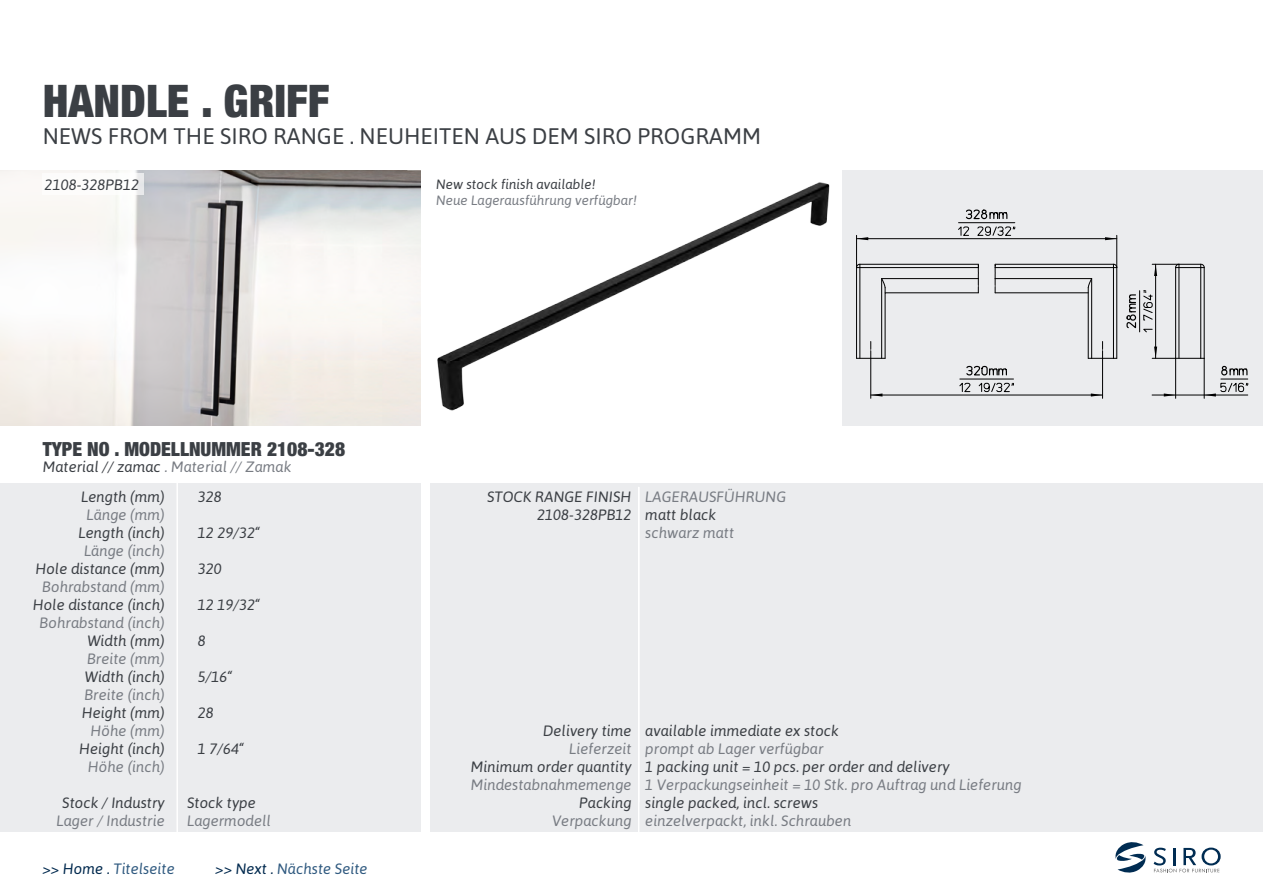
<style>
.page{position:relative;width:1263px;height:893px;background:#fff}
.page>*{position:absolute;margin:0;border:0;box-sizing:border-box;transform-origin:0 0}
.t1{font:900 condensed 45px "Helvetica Neue LTW1 G";color:#3b3f44}
.t2{font:22.5px "Asap";color:#3b3f44}
.t3{font:900 condensed 19.5px "Helvetica Neue LTW1 G";color:#3b3f44}
.t4{font:italic 15px/18px "Asap";color:#3b3f44;text-align:right}
.t5{font:italic 15px "Asap";color:#787c83}
.t6{font:italic 15px "Asap";color:#305a80}
.t7{font:italic 13.5px "Asap";color:#787c83}
.t8{font:italic 13.5px "Asap";color:#3b3f44}
.s1{color:#3b3f44}
.s2{color:#00294e}
</style>
<div class="page">
<div style="left:0;top:483px;width:421px;height:349px;background:#ebecee"></div>
<div style="left:430px;top:483px;width:832px;height:349px;background:#ebecee"></div>
<svg style="left:1153px;top:848px;width:68px;height:24px"></svg>
<svg style="left:1115px;top:842px;width:31px;height:31px"></svg>
<img style="left:0;top:170px;width:421px;height:255px">
<div style="left:842px;top:170px;width:421px;height:255px;background:#ebecee"></div>
<svg style="left:995px;top:265px;width:1px;height:27px"></svg>
<hr style="left:856px;top:238px;width:261px;height:1px;background:#000">
<hr style="left:1116px;top:235px;width:1px;height:33px;background:#000">
<hr style="left:856px;top:235px;width:1px;height:33px;background:#000">
<svg style="left:856px;top:237px;width:12px;height:3px"></svg>
<svg style="left:1105px;top:237px;width:12px;height:3px"></svg>
<svg style="left:958px;top:209px;width:57px;height:27px"></svg>
<hr style="left:958px;top:222px;width:57px;height:1px;background:#000">
<hr style="left:871px;top:395px;width:231px;height:1px;background:#000">
<hr style="left:1102px;top:358px;width:1px;height:40px;background:#000">
<hr style="left:870px;top:358px;width:1px;height:40px;background:#000">
<svg style="left:871px;top:393px;width:11px;height:4px"></svg>
<svg style="left:1091px;top:393px;width:11px;height:4px"></svg>
<svg style="left:959px;top:365px;width:55px;height:27px"></svg>
<hr style="left:960px;top:379px;width:53px;height:1px;background:#000">
<hr style="left:995px;top:267px;width:118px;height:1px;background:#000">
<hr style="left:995px;top:264px;width:118px;height:1px;background:#000">
<hr style="left:995px;top:292px;width:93px;height:1px;background:#000">
<hr style="left:1091px;top:279px;width:1px;height:79px;background:#000">
<hr style="left:1088px;top:288px;width:1px;height:70px;background:#000">
<svg style="left:1088px;top:341px;width:29px;height:18px"></svg>
<hr style="left:1113px;top:268px;width:1px;height:90px;background:#000">
<hr style="left:995px;top:278px;width:97px;height:1px;background:#000">
<hr style="left:1116px;top:268px;width:1px;height:90px;background:#000">
<svg style="left:1112px;top:263px;width:6px;height:5px"></svg>
<svg style="left:856px;top:263px;width:123px;height:96px"></svg>
<svg style="left:1087px;top:278px;width:6px;height:11px"></svg>
<hr style="left:1155px;top:264px;width:1px;height:94px;background:#000">
<svg style="left:1126px;top:290px;width:27px;height:43px"></svg>
<hr style="left:1139px;top:291px;width:1px;height:41px;background:#000">
<hr style="left:1152px;top:395px;width:52px;height:1px;background:#000">
<hr style="left:1204px;top:358px;width:1px;height:40px;background:#000">
<hr style="left:1175px;top:358px;width:1px;height:40px;background:#000">
<svg style="left:1164px;top:393px;width:11px;height:4px"></svg>
<svg style="left:1204px;top:365px;width:44px;height:32px"></svg>
<hr style="left:1204px;top:268px;width:1px;height:90px;background:#000">
<hr style="left:1179px;top:268px;width:1px;height:90px;background:#000">
<svg style="left:1152px;top:347px;width:52px;height:12px"></svg>
<hr style="left:1200px;top:268px;width:1px;height:90px;background:#000">
<hr style="left:1175px;top:268px;width:1px;height:90px;background:#000">
<svg style="left:1152px;top:263px;width:53px;height:13px"></svg>
<img style="left:437px;top:182px;width:393px;height:229px">
<div style="left:43px;top:173px;width:101px;height:22px;background:#fff"></div>
<hr style="left:176px;top:479px;width:2px;height:362px;background:#fff">
<hr style="left:638px;top:487px;width:1px;height:354px;background:#fff">
<h1 class="t1" style="left:43px;top:74px;width:288px">HANDLE . GRIFF</h1>
<h2 class="t2" style="left:43px;top:123px;width:720px">NEWS FROM THE SIRO RANGE . NEUHEITEN AUS DEM SIRO PROGRAMM</h2>
<p class="t8" style="left:436px;top:176px;width:161px">New stock finish available!</p>
<p class="t7" style="left:436px;top:192px;width:203px">Neue Lagerausführung verfügbar!</p>
<p class="t4" style="left:45px;top:175px;width:96px">2108-328PB12</p>
<h3 class="t3" style="left:43px;top:438px;width:304px">TYPE NO . MODELLNUMMER 2108-328</h3>
<p class="t5" style="left:43px;top:458px;width:250px"><span class="s1">Material // zamac</span> . Material // Zamak</p>
<p class="t4" style="left:81px;top:487px;width:85px">Length (mm)</p>
<p class="t5" style="left:87px;top:506px;width:80px">Länge (mm)</p>
<p class="t4" style="left:79px;top:523px;width:88px">Length (inch)</p>
<p class="t5" style="left:84px;top:542px;width:82px">Länge (inch)</p>
<p class="t4" style="left:35px;top:559px;width:131px">Hole distance (mm)</p>
<p class="t5" style="left:42px;top:578px;width:124px">Bohrabstand (mm)</p>
<p class="t4" style="left:33px;top:595px;width:134px">Hole distance (inch)</p>
<p class="t5" style="left:40px;top:614px;width:127px">Bohrabstand (inch)</p>
<p class="t4" style="left:87px;top:631px;width:79px">Width (mm)</p>
<p class="t5" style="left:87px;top:650px;width:79px">Breite (mm)</p>
<p class="t4" style="left:85px;top:667px;width:81px">Width (inch)</p>
<p class="t5" style="left:84px;top:686px;width:82px">Breite (inch)</p>
<p class="t4" style="left:82px;top:703px;width:84px">Height (mm)</p>
<p class="t5" style="left:91px;top:722px;width:76px">Höhe (mm)</p>
<p class="t4" style="left:79px;top:739px;width:87px">Height (inch)</p>
<p class="t5" style="left:88px;top:758px;width:78px">Höhe (inch)</p>
<p class="t4" style="left:62px;top:793px;width:104px">Stock / Industry</p>
<p class="t5" style="left:57px;top:812px;width:110px">Lager / Industrie</p>
<p class="t4" style="left:198px;top:487px;width:26px">328</p>
<p class="t4" style="left:198px;top:523px;width:64px">12 29/32“</p>
<p class="t4" style="left:198px;top:559px;width:26px">320</p>
<p class="t4" style="left:198px;top:595px;width:64px">12 19/32“</p>
<p class="t4" style="left:198px;top:631px;width:10px">8</p>
<p class="t4" style="left:198px;top:667px;width:36px">5/16“</p>
<p class="t4" style="left:198px;top:703px;width:18px">28</p>
<p class="t4" style="left:198px;top:739px;width:48px">1 7/64“</p>
<p class="t4" style="left:187px;top:793px;width:70px">Stock type</p>
<p class="t5" style="left:187px;top:812px;width:85px">Lagermodell</p>
<p class="t6" style="left:43px;top:860px;width:134px"><span class="s2">&gt;&gt; Home .</span> Titelseite</p>
<p class="t6" style="left:215px;top:860px;width:154px"><span class="s2">&gt;&gt; Next .</span> Nächste Seite</p>
<p class="t4" style="left:487px;top:487px;width:146px">STOCK RANGE FINISH<br>2108-328PB12</p>
<p class="t5" style="left:645px;top:488px;width:143px">LAGERAUSFÜHRUNG</p>
<p class="t4" style="left:645px;top:505px;width:73px">matt black</p>
<p class="t5" style="left:645px;top:524px;width:90px">schwarz matt</p>
<p class="t4" style="left:543px;top:721px;width:90px">Delivery time</p>
<p class="t5" style="left:569px;top:740px;width:64px">Lieferzeit</p>
<p class="t4" style="left:471px;top:757px;width:162px">Minimum order quantity</p>
<p class="t5" style="left:471px;top:776px;width:162px">Mindestabnahmemenge</p>
<p class="t4" style="left:579px;top:793px;width:54px">Packing</p>
<p class="t5" style="left:552px;top:812px;width:81px">Verpackung</p>
<p class="t4" style="left:645px;top:721px;width:195px">available immediate ex stock</p>
<p class="t5" style="left:645px;top:740px;width:180px">prompt ab Lager verfügbar</p>
<p class="t4" style="left:645px;top:757px;width:306px">1 packing unit = 10 pcs. per order and delivery</p>
<p class="t5" style="left:645px;top:776px;width:378px">1 Verpackungseinheit = 10 Stk. pro Auftrag und Lieferung</p>
<p class="t4" style="left:645px;top:793px;width:174px">single packed, incl. screws</p>
<p class="t5" style="left:645px;top:812px;width:208px">einzelverpackt, inkl. Schrauben</p>
</div>
